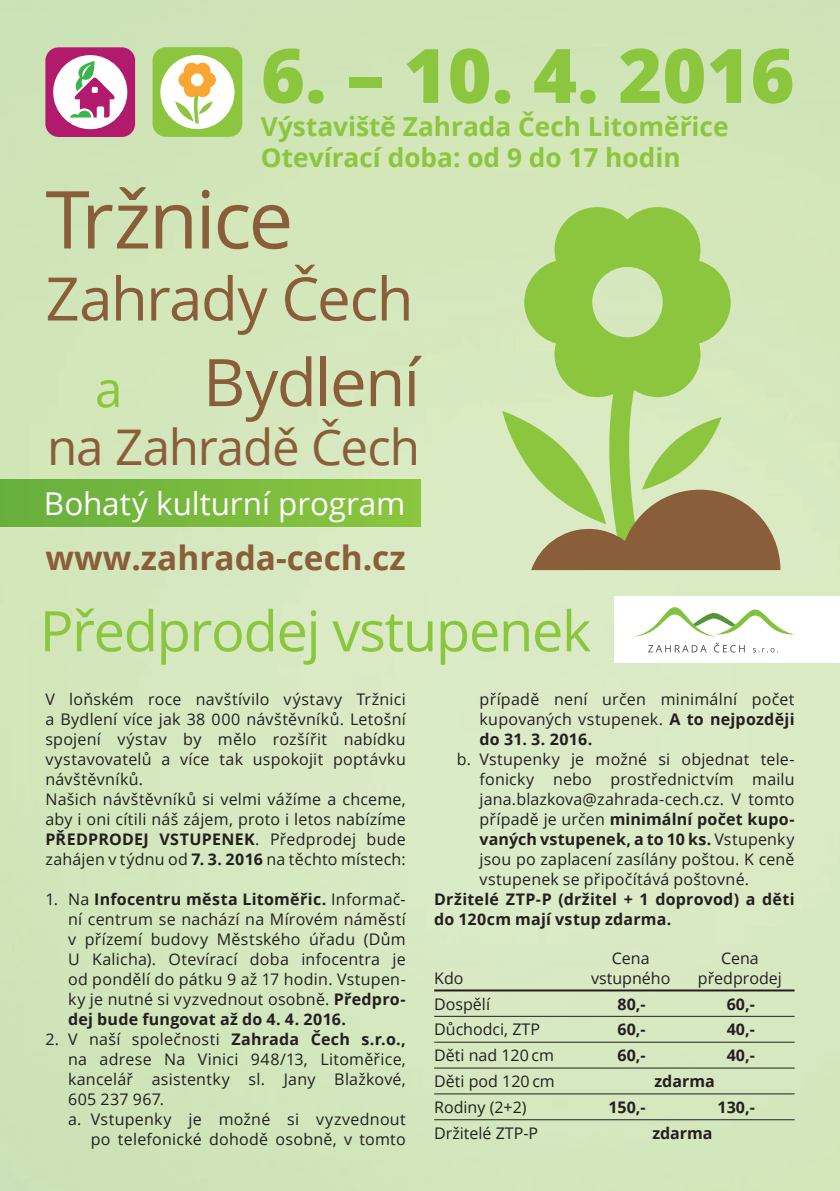
<style>
.page{position:relative;width:840px;height:1191px;background:#fff}
.page>*{position:absolute;margin:0;border:0;box-sizing:border-box;transform-origin:0 0}
.t1{font:80px "Open Sans";letter-spacing:-.03em;color:#8a5d3b}
.t2{font:800 75.2px "Open Sans";color:#8bc63e}
.t3{font:65.6px "Open Sans";letter-spacing:-.025em;color:#8a5d3b}
.t4{font:60px "Open Sans";letter-spacing:-.025em;color:#8a5d3b}
.t5{font:56px "Open Sans";letter-spacing:-.025em;color:#8bc63e}
.t6{font:49.2px "Open Sans";letter-spacing:-.025em;color:#8a5d3b}
.t7{font:49.2px "Open Sans";color:#8bc63e}
.t8{font:700 33.4px "Open Sans";color:#8a5d3b}
.t9{font:31.4px "Open Sans";letter-spacing:-.005em;color:#fff}
.t10{font:700 26.2px/31.4px "Open Sans";color:#8bc63e}
.t11{font:16px/20px "Open Sans";letter-spacing:.015em;color:#231f20;text-align:justify}
.t12{font:700 16px/20px "Open Sans";letter-spacing:.01em;color:#231f20}
.s1{font-weight:700}
</style>
<div class="page">
<img style="left:0;top:0;width:839px;height:1191px">
<div style="left:152px;top:47px;width:90px;height:90px;background:#8bc63e;border-radius:13px"></div>
<div style="left:160px;top:55px;width:74px;height:74px;background:#fff;border-radius:50%"></div>
<svg style="left:175px;top:63px;width:41px;height:61px"></svg>
<div style="left:45px;top:47px;width:90px;height:90px;background:#b11a6d;border-radius:13px"></div>
<div style="left:53px;top:55px;width:74px;height:74px;background:#fff;border-radius:50%"></div>
<svg style="left:70px;top:61px;width:46px;height:56px"></svg>
<div style="left:0;top:479px;width:420px;height:47px;background:linear-gradient(to right,#67af3e,#8bc53e)"></div>
<svg style="left:502px;top:207px;width:228px;height:337px"></svg>
<svg style="left:531px;top:490px;width:249px;height:80px"></svg>
<div style="left:614px;top:596px;width:225px;height:67px;background:#fff"></div>
<svg style="left:636px;top:607px;width:158px;height:29px"></svg>
<svg style="left:648px;top:645px;width:58px;height:7px"></svg>
<svg style="left:714px;top:643px;width:30px;height:9px"></svg>
<svg style="left:753px;top:648px;width:22px;height:4px"></svg>
<hr style="left:434px;top:989px;width:360px;height:2px;background:#231f20">
<hr style="left:434px;top:1015px;width:360px;height:1px;background:#231f20">
<hr style="left:434px;top:1041px;width:360px;height:1px;background:#231f20">
<hr style="left:434px;top:1067px;width:360px;height:1px;background:#231f20">
<hr style="left:434px;top:1093px;width:360px;height:1px;background:#231f20">
<hr style="left:434px;top:1119px;width:360px;height:1px;background:#231f20">
<h2 class="t2" style="left:261px;top:23px;width:535px">6. – 10. 4. 2016</h2>
<h3 class="t10" style="left:261px;top:110px;width:469px">Výstaviště Zahrada Čech Litoměřice<br>Otevírací doba: od 9 do 17 hodin</h3>
<h1 class="t1" style="left:45px;top:163px;width:249px">Tržnice</h1>
<h3 class="t4" style="left:45px;top:256px;width:369px">Zahrady Čech</h3>
<h3 class="t3" style="left:203px;top:336px;width:219px">Bydlení</h3>
<h3 class="t6" style="left:47px;top:412px;width:374px">na Zahradě Čech</h3>
<h3 class="t7" style="left:95px;top:355px;width:29px">a</h3>
<h3 class="t9" style="left:44px;top:481px;width:362px">Bohatý kulturní program</h3>
<h3 class="t8" style="left:46px;top:534px;width:361px">www.zahrada-cech.cz</h3>
<h3 class="t5" style="left:40px;top:591px;width:553px">Předprodej vstupenek</h3>
<p class="t11" style="left:45px;top:689px;width:362px;text-align:left">V loňském roce navštívilo výstavy Tržnici a Bydlení více jak 38 000 návštěvníků. Letošní spojení výstav by mělo rozšířit nabídku vystavovatelů a více tak uspokojit poptávku návštěvníků.<br>Našich návštěvníků si velmi vážíme a chceme, aby i oni cítili náš zájem, proto i letos nabízíme <span class="s1">PŘEDPRODEJ VSTUPENEK</span>. Předprodej bude zahájen v týdnu od <span class="s1">7. 3. 2016</span> na těchto místech:</p>
<p class="t11" style="left:68px;top:889px;width:339px;text-indent:-23px">1. Na <span class="s1">Infocentru města Litoměřic.</span> Informač&shy;ní centrum se nachází na Mírovém náměstí v přízemí budovy Městského úřadu (Dům U Kalicha). Otevírací doba infocentra je od pondělí do pátku 9 až 17 hodin. Vstupen&shy;ky je nutné si vyzvednout osobně. <span class="s1">Předpro&shy;dej bude fungovat až do 4. 4. 2016.</span></p>
<p class="t11" style="left:45px;top:1029px;width:361px">2. V naší společnosti <span class="s1">Zahrada Čech s.r.o.,</span></p>
<p class="t11" style="left:68px;top:1049px;width:339px">na adrese Na Vinici 948/13, Litoměřice,</p>
<p class="t11" style="left:68px;top:1069px;width:339px">kancelář asistentky sl. Jany Blažkové,</p>
<p class="t11" style="left:68px;top:1089px;width:97px">605 237 967.</p>
<p class="t11" style="left:68px;top:1109px;width:339px">a. Vstupenky je možné si vyzvednout</p>
<p class="t11" style="left:91px;top:1129px;width:316px">po telefonické dohodě osobně, v tomto</p>
<p class="t11" style="left:479px;top:689px;width:316px">případě není určen minimální počet kupovaných vstupenek. <span class="s1">A to nejpozději do 31. 3. 2016.</span></p>
<p class="t11" style="left:479px;top:749px;width:316px;text-indent:-23px">b. Vstupenky je možné si objednat tele&shy;fonicky nebo prostřednictvím mailu jana.blazkova@zahrada-cech.cz. V tomto případě je určen <span class="s1">minimální počet kupo&shy;vaných vstupenek, a to 10 ks.</span> Vstupenky jsou po zaplacení zasílány poštou. K ceně vstupenek se připočítává poštovné.</p>
<p class="t12" style="left:434px;top:889px;width:361px">Držitelé ZTP-P (držitel + 1 doprovod) a děti do 120cm mají vstup zdarma.</p>
<p class="t11" style="left:434px;top:967px;width:31px">Kdo</p>
<p class="t11" style="left:590px;top:948px;width:81px;line-height:19.2px;text-align:center">Cena vstupného</p>
<p class="t11" style="left:697px;top:948px;width:85px;line-height:19.2px;text-align:center">Cena předprodej</p>
<p class="t11" style="left:434px;top:993px;width:57px">Dospělí</p>
<p class="t12" style="left:617px;top:993px;width:30px">80,-</p>
<p class="t12" style="left:726px;top:993px;width:30px">60,-</p>
<p class="t11" style="left:434px;top:1019px;width:107px">Důchodci, ZTP</p>
<p class="t12" style="left:617px;top:1019px;width:30px">60,-</p>
<p class="t12" style="left:726px;top:1019px;width:30px">40,-</p>
<p class="t11" style="left:434px;top:1045px;width:121px">Děti nad 120 cm</p>
<p class="t12" style="left:617px;top:1045px;width:30px">60,-</p>
<p class="t12" style="left:726px;top:1045px;width:30px">40,-</p>
<p class="t11" style="left:434px;top:1070px;width:122px">Děti pod 120 cm</p>
<p class="t12" style="left:654px;top:1070px;width:62px">zdarma</p>
<p class="t11" style="left:434px;top:1096px;width:94px">Rodiny (2+2)</p>
<p class="t12" style="left:608px;top:1096px;width:39px">150,-</p>
<p class="t12" style="left:717px;top:1096px;width:39px">130,-</p>
<p class="t11" style="left:434px;top:1122px;width:105px">Držitelé ZTP-P</p>
<p class="t12" style="left:652px;top:1122px;width:62px">zdarma</p>
</div>
